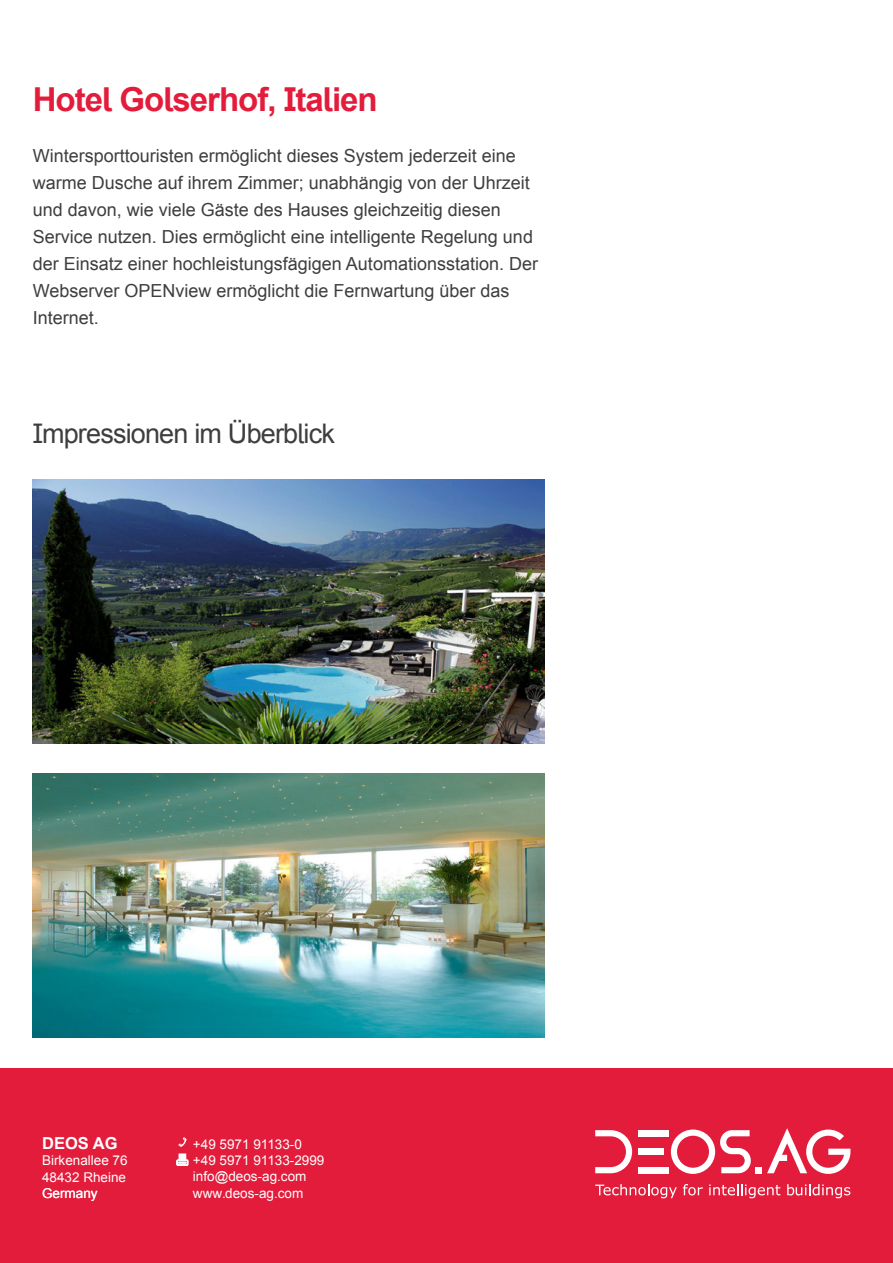
<style>
.page{position:relative;width:893px;height:1263px;background:#fff}
.page>*{position:absolute;margin:0;border:0;box-sizing:border-box;transform-origin:0 0}
.t1{font:700 33px "Arial";letter-spacing:-.03em;color:#e41c3b}
.t2{font:27px "Arial";letter-spacing:-.03em;color:#3e3e3f}
.t3{font:18px/27px "Arial";color:#3e3e3f}
.t4{font:700 16.5px "Arial";color:#fff}
.t5{font:13.5px/16.2px "Arial";color:#fff;text-align:justify}
</style>
<div class="page">
<div style="left:0;top:1068px;width:893px;height:195px;background:#e41c3b"></div>
<svg style="left:595px;top:1130px;width:37px;height:43px"></svg>
<div style="left:638px;top:1130px;width:31px;height:6px;background:#fff"></div>
<div style="left:638px;top:1149px;width:26px;height:6px;background:#fff"></div>
<div style="left:638px;top:1167px;width:31px;height:6px;background:#fff"></div>
<svg style="left:671px;top:1129px;width:90px;height:45px"></svg>
<svg style="left:767px;top:1128px;width:83px;height:46px"></svg>
<svg style="left:595px;top:1184px;width:82px;height:14px"></svg>
<svg style="left:683px;top:1184px;width:20px;height:11px"></svg>
<svg style="left:709px;top:1184px;width:71px;height:14px"></svg>
<svg style="left:787px;top:1184px;width:63px;height:14px"></svg>
<svg style="left:178px;top:1137px;width:9px;height:10px"></svg>
<svg style="left:176px;top:1154px;width:12px;height:12px"></svg>
<img style="left:33px;top:480px;width:511px;height:263px">
<img style="left:33px;top:774px;width:511px;height:263px">
<h1 class="t1" style="left:33px;top:76px;width:347px">Hotel Golserhof, Italien</h1>
<p class="t3" style="left:33px;top:144px;width:507px">Wintersporttouristen ermöglicht dieses System jederzeit eine warme Dusche auf ihrem Zimmer; unabhängig von der Uhrzeit und davon, wie viele Gäste des Hauses gleichzeitig diesen Service nutzen. Dies ermöglicht eine intelligente Regelung und der Einsatz einer hochleistungsfägigen Automationsstation. Der Webserver OPENview ermöglicht die Fernwartung über das Internet.</p>
<h2 class="t2" style="left:33px;top:415px;width:304px">Impressionen im Überblick</h2>
<p class="t4" style="left:42px;top:1137px;width:77px">DEOS AG</p>
<p class="t5" style="left:42px;top:1154px;width:87px">Birkenallee 76<br>48432 Rheine Germany</p>
<p class="t5" style="left:193px;top:1137px;width:133px;text-align:left">+49 5971 91133-0 +49 5971 91133-2999 info@deos-ag.com www.deos-ag.com</p>
</div>
